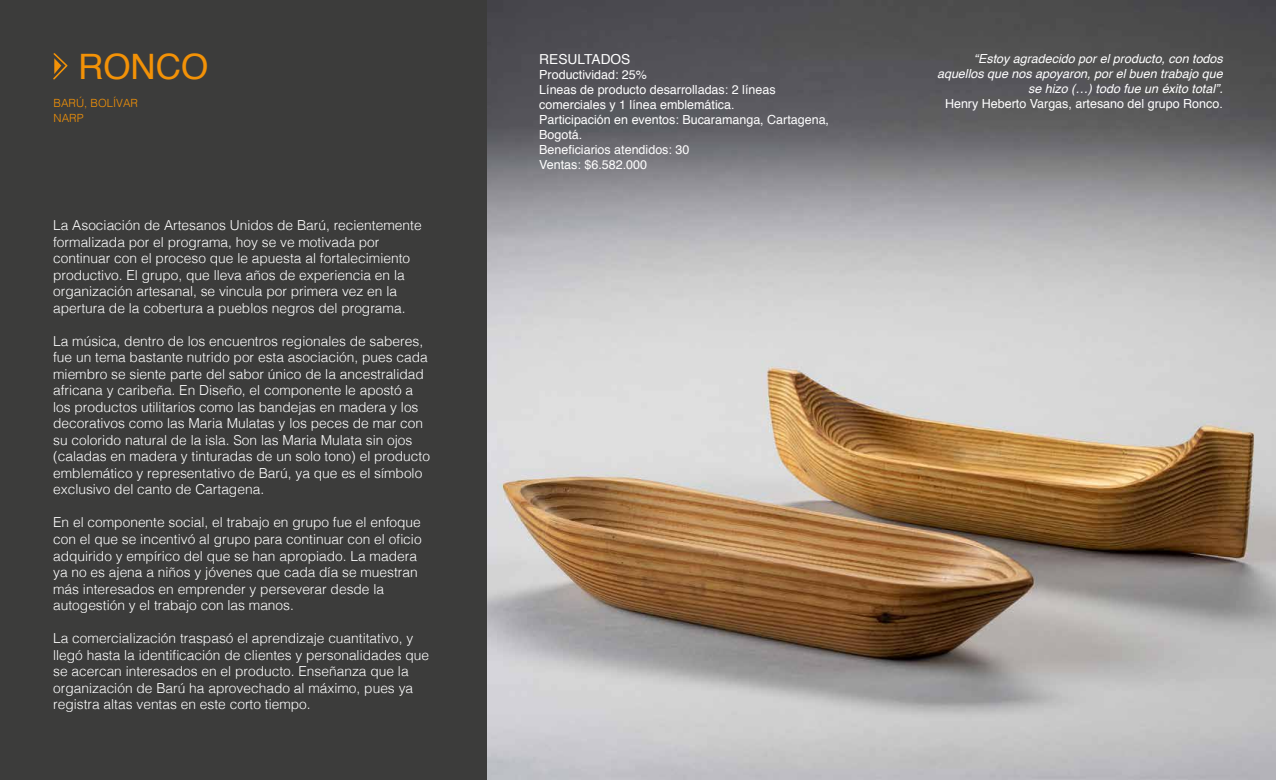
<style>
.page{position:relative;width:1276px;height:780px;background:#fff}
.page>*{position:absolute;margin:0;border:0;box-sizing:border-box;transform-origin:0 0}
.t1{font:35px "Helvetica";color:#f39207}
.t2{font:300 13.75px/16.5px "Helvetica";color:#fff}
.t3{font:13.75px "Helvetica";color:#fff}
.t4{font:12.5px/15px "Helvetica";color:#fff}
.t5{font:italic 12.5px/15px "Helvetica";color:#fff;text-align:right}
.t6{font:300 11.25px/15px "Helvetica";color:#f39207}
</style>
<div class="page">
<img style="left:487px;top:0;width:789px;height:779px">
<div style="left:0;top:0;width:487px;height:780px;background:#3c3c3b"></div>
<svg style="left:53px;top:53px;width:15px;height:26px"></svg>
<h1 class="t1" style="left:78px;top:40px;width:132px">RONCO</h1>
<p class="t6" style="left:54px;top:95px;width:86px">BARÚ, BOLÍVAR<br>NARP</p>
<p class="t2" style="left:53px;top:216px;width:370px">La Asociación de Artesanos Unidos de Barú, recientemente formalizada por el programa, hoy se ve motivada por continuar con el proceso que le apuesta al fortalecimiento productivo. El grupo, que lleva años de experiencia en la organización artesanal, se vincula por primera vez en la apertura de la cobertura a pueblos negros del programa.</p>
<p class="t2" style="left:53px;top:332px;width:378px">La música, dentro de los encuentros regionales de saberes, fue un tema bastante nutrido por esta asociación, pues cada miembro se siente parte del sabor único de la ancestralidad africana y caribeña. En Diseño, el componente le apostó a los productos utilitarios como las bandejas en madera y los decorativos como las Maria Mulatas y los peces de mar con su colorido natural de la isla. Son las Maria Mulata sin ojos (caladas en madera y tinturadas de un solo tono) el producto emblemático y representativo de Barú, ya que es el símbolo exclusivo del canto de Cartagena.</p>
<p class="t2" style="left:53px;top:513px;width:370px">En el componente social, el trabajo en grupo fue el enfoque con el que se incentivó al grupo para continuar con el oficio adquirido y empírico del que se han apropiado. La madera ya no es ajena a niños y jóvenes que cada día se muestran más interesados en emprender y perseverar desde la autogestión y el trabajo con las manos.</p>
<p class="t2" style="left:53px;top:629px;width:377px">La comercialización traspasó el aprendizaje cuantitativo, y llegó hasta la identificación de clientes y personalidades que se acercan interesados en el producto. Enseñanza que la organización de Barú ha aprovechado al máximo, pues ya registra altas ventas en este corto tiempo.</p>
<p class="t3" style="left:539px;top:49px;width:93px">RESULTADOS</p>
<p class="t4" style="left:539px;top:68px;width:291px">Productividad: 25%<br>Líneas de producto desarrolladas: 2 líneas comerciales y 1 línea emblemática.<br>Participación en eventos: Bucaramanga, Cartagena,<br>Bogotá.<br>Beneficiarios atendidos: 30<br>Ventas: $6.582.000</p>
<p class="t5" style="left:937px;top:51px;width:287px">“Estoy agradecido por el producto, con todos aquellos que nos apoyaron, por el buen trabajo que se hizo (…) todo fue un éxito total”.</p>
<p class="t4" style="left:945px;top:96px;width:279px">Henry Heberto Vargas, artesano del grupo Ronco.</p>
</div>
